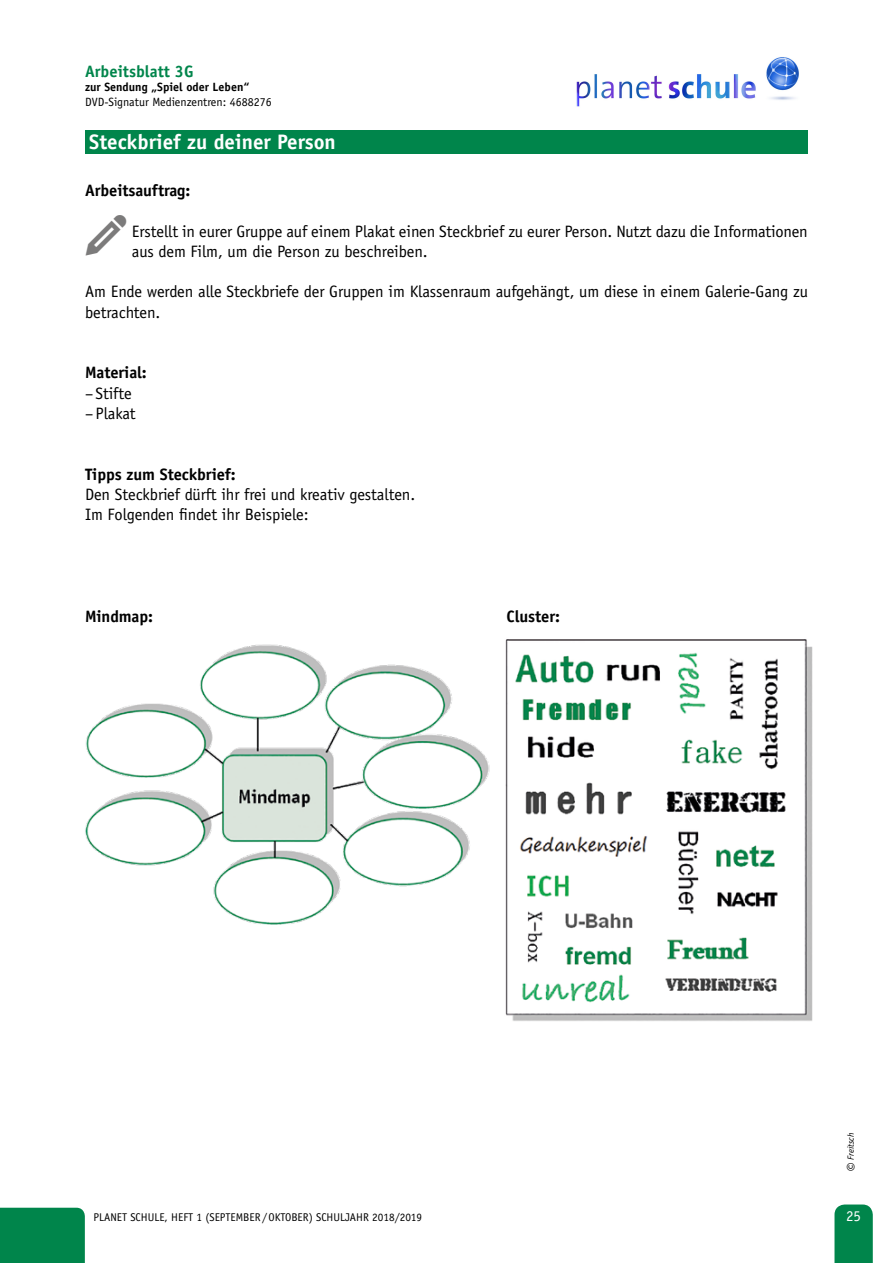
<style>
.page{position:relative;width:893px;height:1263px;background:#fff}
.page>*{position:absolute;margin:0;border:0;box-sizing:border-box;transform-origin:0 0}
.t1{font:700 21px "Officina Sans Std";color:#fff}
.t2{font:16.5px/20.2px "Officina Sans Std";letter-spacing:-.005em;color:#000}
.t3{font:700 16.5px "Officina Sans Std";letter-spacing:-.005em;color:#000}
.t4{font:700 16.5px "Officina Sans Std";color:#00854b}
.t5{font:15px "Officina Sans Std";color:#fff}
.t6{font:12px "Officina Sans Std";color:#000}
.t7{font:700 12px "Officina Sans Std";color:#000}
.t8{font:11.25px "Officina Sans Std";color:#000}
.t9{font:italic 9px "Officina Sans Std";color:#000}
.s1{font-size:16.5px}
</style>
<div class="page">
<div style="left:0;top:1208px;width:85px;height:55px;background:#00854b"></div>
<svg style="left:834px;top:1204px;width:39px;height:59px;background:#0b8a53"></svg>
<div style="left:85px;top:130px;width:723px;height:23px;background:#00854b"></div>
<img style="left:505px;top:639px;width:308px;height:382px">
<img style="left:85px;top:644px;width:405px;height:281px">
<img style="left:576px;top:57px;width:223px;height:50px">
<p class="t4" style="left:85px;top:61px;width:110px">Arbeitsblatt 3G</p>
<p class="t7" style="left:85px;top:80px;width:166px">zur Sendung „Spiel oder Leben“</p>
<p class="t6" style="left:85px;top:95px;width:188px">DVD-Signatur Medienzentren: 4688276</p>
<p class="t1" style="left:89px;top:129px;width:248px">Steckbrief zu deiner Person</p>
<p class="t3" style="left:85px;top:180px;width:107px">Arbeitsauftrag:</p>
<p class="t2" style="left:132px;top:221px;width:677px">Erstellt in eurer Gruppe auf einem Plakat einen Steckbrief zu eurer Person. Nutzt dazu die Informationen aus dem Film, um die Person zu beschreiben.</p>
<p class="t2" style="left:85px;top:282px;width:724px">Am Ende werden alle Steckbriefe der Gruppen im Klassenraum aufgehängt, um diese in einem Galerie-Gang zu betrachten.</p>
<p class="t3" style="left:85px;top:363px;width:63px">Material:</p>
<p class="t2" style="left:85px;top:383px;width:48px">– Stifte</p>
<p class="t2" style="left:85px;top:403px;width:52px">– Plakat</p>
<p class="t3" style="left:85px;top:464px;width:152px">Tipps zum Steckbrief:</p>
<p class="t2" style="left:85px;top:484px;width:332px">Den Steckbrief dürft ihr frei und kreativ gestalten.<br>Im Folgenden findet ihr Beispiele:</p>
<p class="t3" style="left:85px;top:606px;width:70px">Mindmap:</p>
<p class="t3" style="left:507px;top:606px;width:55px">Cluster:</p>
<p class="t8" style="left:94px;top:1211px;width:330px">PLANET SCHULE, HEFT 1 (SEPTEMBER/OKTOBER) SCHULJAHR 2018/2019</p>
<p class="t9" style="left:846px;top:1172px;width:40px;rotate:-90deg"><span class="s1">©</span> Freitsch</p>
<p class="t5" style="left:846px;top:1207px;width:16px">25</p>
</div>
